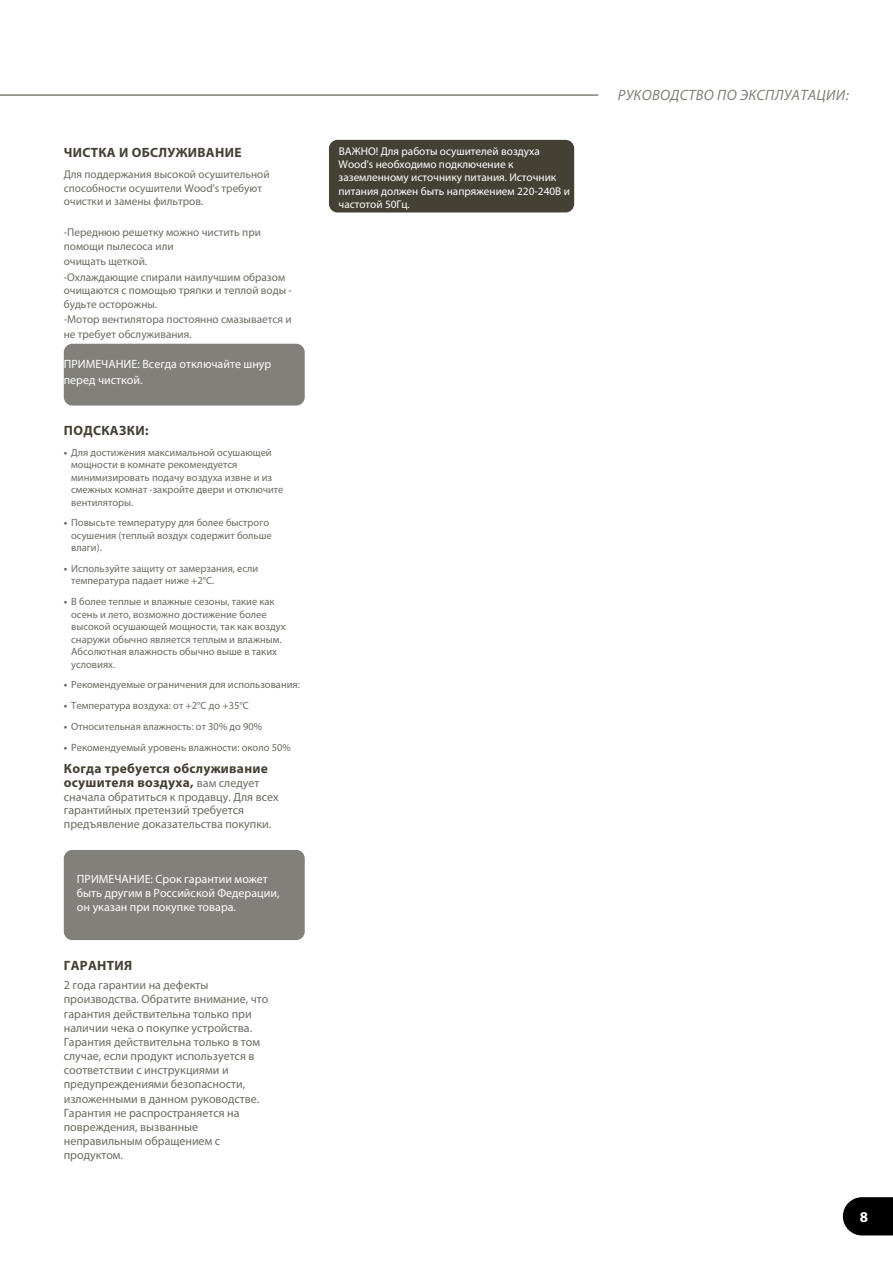
<style>
.page{position:relative;width:893px;height:1263px;background:#fff}
.page>*{position:absolute;margin:0;border:0;box-sizing:border-box;transform-origin:0 0}
.t1{font:italic 15px "Myriad Pro";letter-spacing:.02em;color:#81807a}
.t2{font:700 15px "Myriad Pro";color:#fff}
.t3{font:700 13.5px/14.9px "Myriad Pro";letter-spacing:.02em;color:#454034}
.t4{font:12px/14.1px "Myriad Pro";color:#6d6a63}
.t5{font:12px/14.1px "Myriad Pro";color:#fff}
.t6{font:11.25px/13.4px "Myriad Pro";color:#6d6a63}
.t7{font:11.25px/13px "Myriad Pro";color:#fff}
.t8{font:10.5px/12.5px "Myriad Pro";color:#6d6a63}
.s1{font-weight:700}
.s2{font-weight:400;font-size:12px;color:#6d6a63}
.s3{font-family:"Rockwell";font-weight:700;font-style:normal;font-size:21px;color:#fff}
</style>
<div class="page">
<svg style="left:843px;top:1197px;width:50px;height:38px;background:#141414"></svg>
<hr style="left:0;top:94px;width:598px;height:2px;background:#81807a">
<div style="left:64px;top:344px;width:241px;height:62px;background:#81807a;border-radius:9px"></div>
<div style="left:64px;top:850px;width:241px;height:90px;background:#81807a;border-radius:9px"></div>
<div style="left:329px;top:140px;width:245px;height:72px;background:#454034;border-radius:9px"></div>
<p class="t3" style="left:64px;top:145px;width:179px">ЧИСТКА И ОБСЛУЖИВАНИЕ</p>
<p class="t6" style="left:64px;top:168px;width:207px">Для поддержания высокой осушительной способности осушители Wood's требуют очистки и замены фильтров.</p>
<p class="t6" style="left:64px;top:225px;width:199px;line-height:14.4px">-Переднюю решетку можно чистить при помощи пылесоса или<br>очищать щеткой.</p>
<p class="t6" style="left:64px;top:270px;width:230px">-Охлаждающие спирали наилучшим образом очищаются с помощью тряпки и теплой воды -</p>
<p class="t6" style="left:64px;top:297px;width:229px;line-height:15px">будьте осторожны.<br>-Мотор вентилятора постоянно смазывается и не требует обслуживания.</p>
<p class="t5" style="left:64px;top:357px;width:209px;line-height:15.3px">ПРИМЕЧАНИЕ: Всегда отключайте шнур перед чисткой.</p>
<p class="t3" style="left:64px;top:422px;width:86px">ПОДСКАЗКИ:</p>
<p class="t8" style="left:71px;top:446px;width:214px;text-indent:-7px"><span class="s1">•</span> Для достижения максимальной осушающей мощности в комнате рекомендуется минимизировать подачу воздуха извне и из смежных комнат -закройте двери и отключите вентиляторы.</p>
<p class="t8" style="left:71px;top:516px;width:202px;text-indent:-7px"><span class="s1">•</span> Повысьте температуру для более быстрого осушения (теплый воздух содержит больше влаги).</p>
<p class="t8" style="left:71px;top:562px;width:189px;text-indent:-7px"><span class="s1">•</span> Используйте защиту от замерзания, если температура падает ниже +2°C.</p>
<p class="t8" style="left:71px;top:595px;width:216px;text-indent:-7px"><span class="s1">•</span> В более теплые и влажные сезоны, такие как осень и лето, возможно достижение более высокой осушающей мощности, так как воздух снаружи обычно является теплым и влажным.<br>Абсолютная влажность обычно выше в таких условиях.</p>
<p class="t8" style="left:64px;top:678px;width:238px"><span class="s1">•</span> Рекомендуемые ограничения для использования:</p>
<p class="t8" style="left:64px;top:699px;width:187px"><span class="s1">•</span> Температура воздуха: от +2°C до +35°C</p>
<p class="t8" style="left:64px;top:720px;width:200px"><span class="s1">•</span> Относительная влажность: от 30% до 90%</p>
<p class="t8" style="left:64px;top:741px;width:229px"><span class="s1">•</span> Рекомендуемый уровень влажности: около 50%</p>
<p class="t3" style="left:64px;top:760px;width:205px">Когда требуется обслуживание осушителя воздуха, <span class="s2">вам следует</span></p>
<p class="t4" style="left:64px;top:790px;width:216px;line-height:13.2px">сначала обратиться к продавцу. Для всех гарантийных претензий требуется предъявление доказательства покупки.</p>
<p class="t5" style="left:77px;top:872px;width:204px">ПРИМЕЧАНИЕ: Срок гарантии может быть другим в Российской Федерации, он указан при покупке товара.</p>
<p class="t3" style="left:64px;top:958px;width:70px">ГАРАНТИЯ</p>
<p class="t4" style="left:64px;top:978px;width:206px">2 года гарантии на дефекты производства. Обратите внимание, что гарантия действительна только при наличии чека о покупке устройства.<br>Гарантия действительна только в том случае, если продукт используется в соответствии с инструкциями и предупреждениями безопасности, изложенными в данном руководстве.<br>Гарантия не распространяется на повреждения, вызванные неправильным обращением с продуктом.</p>
<p class="t7" style="left:339px;top:145px;width:233px">ВАЖНО! Для работы осушителей воздуха Wood's необходимо подключение к заземленному источнику питания. Источник питания должен быть напряжением 220-240В и частотой 50Гц.</p>
<h1 class="t1" style="left:618px;top:86px;width:255px">РУКОВОДСТВО ПО ЭКСПЛУАТАЦИИ: <span class="s3">EN</span></h1>
<h1 class="t2" style="left:860px;top:1208px;width:10px">8</h1>
</div>
